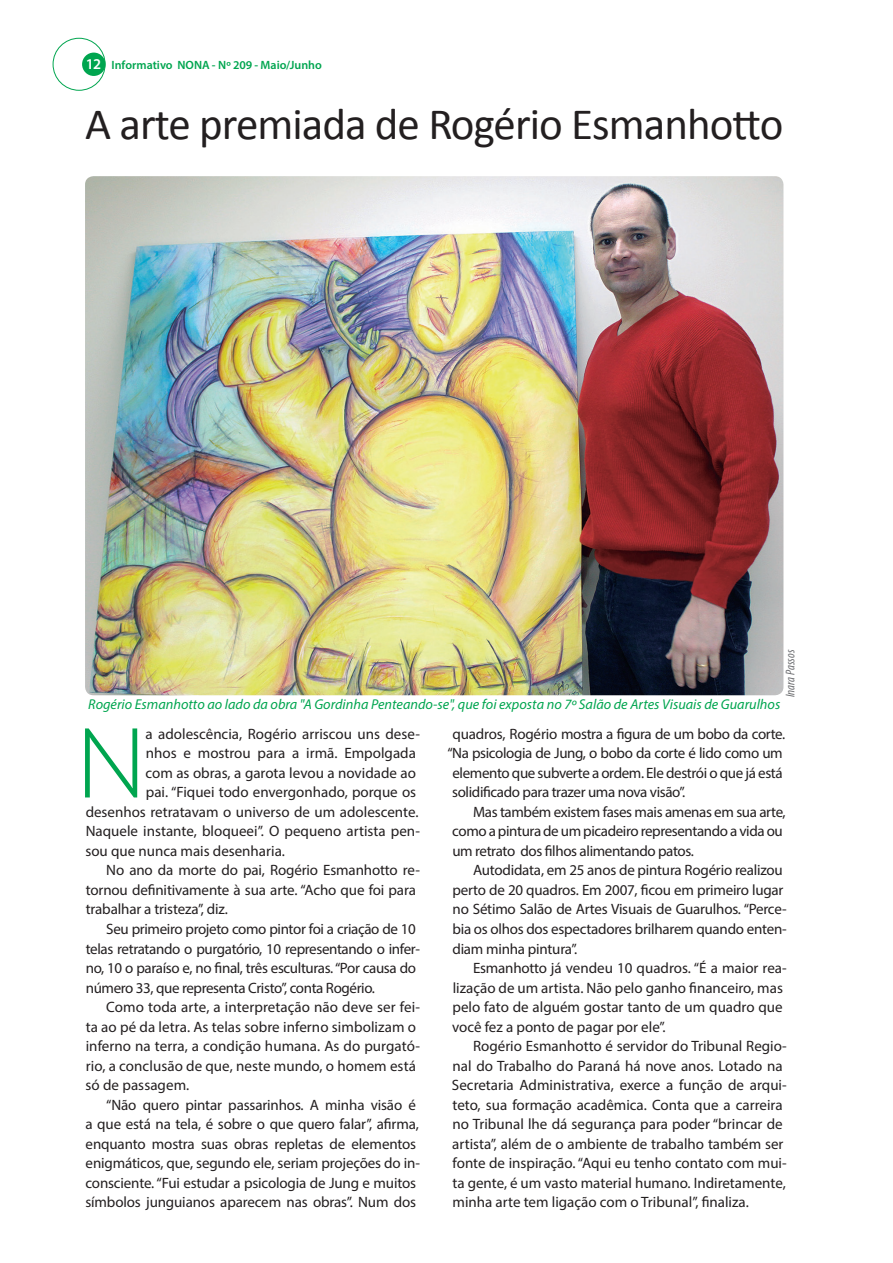
<style>
.page{position:relative;width:893px;height:1263px;background:#fff}
.page>*{position:absolute;margin:0;border:0;box-sizing:border-box;transform-origin:0 0}
.texto_internas{font:300 98.55px "Segoe UI";color:#00a54f}
.titulo_noticias{font:45px "Calibri";letter-spacing:-.02em;color:#231f20}
.texto_internas-2{font:15px/19.5px "Myriad Pro";letter-spacing:-.01em;color:#231f20}
.legenda_fotos{font:italic 14.25px "Myriad Pro";color:#00a54f}
.t1{font:italic condensed 12.75px "Myriad Pro";letter-spacing:.005em;color:#6c6d70}
.t2{font:600 12px "Myriad Pro";color:#00a54f}
.s1{font-size:15px;color:#fff}
</style>
<div class="page">
<div style="left:82px;top:53px;width:23px;height:23px;background:#00a54f;border-radius:50%"></div>
<div style="left:53px;top:38px;width:52px;height:53px;border:1px solid #00a54f;border-radius:50%"></div>
<img style="left:85px;top:176px;width:698px;height:519px">
<p class="t2" style="left:86px;top:57px;width:237px"><span class="s1">12</span> Informativo NONA - Nº 209 - Maio/Junho</p>
<p class="titulo_noticias" style="left:85px;top:96px;width:700px">A arte premiada de Rogério Esmanhotto</p>
<p class="t1" style="left:782px;top:697px;width:49px;rotate:-90deg">Inara Passos</p>
<p class="legenda_fotos" style="left:88px;top:696px;width:694px">Rogério Esmanhotto ao lado da obra "A Gordinha Penteando-se", que foi exposta no 7º Salão de Artes Visuais de Guarulhos</p>
<p class="texto_internas" style="left:76px;top:694px;width:71px">N</p>
<p class="texto_internas-2" style="left:146px;top:724px;width:276px">a adolescência, Rogério arriscou uns dese-</p>
<p class="texto_internas-2" style="left:146px;top:743px;width:272px">nhos e mostrou para a irmã. Empolgada</p>
<p class="texto_internas-2" style="left:145px;top:763px;width:272px">com as obras, a garota levou a novidade ao</p>
<p class="texto_internas-2" style="left:146px;top:782px;width:272px">pai. “Fiquei todo envergonhado, porque os</p>
<p class="texto_internas-2" style="left:86px;top:802px;width:334px">desenhos retratavam o universo de um adolescente.</p>
<p class="texto_internas-2" style="left:86px;top:821px;width:336px">Naquele instante, bloqueei”. O pequeno artista pen-</p>
<p class="texto_internas-2" style="left:85px;top:841px;width:201px">sou que nunca mais desenharia.</p>
<p class="texto_internas-2" style="left:86px;top:860px;width:336px;text-indent:21px">No ano da morte do pai, Rogério Esmanhotto re&shy;tornou definitivamente à sua arte. “Acho que foi para trabalhar a tristeza”, diz.</p>
<p class="texto_internas-2" style="left:86px;top:919px;width:336px;text-indent:21px">Seu primeiro projeto como pintor foi a criação de 10 telas retratando o purgatório, 10 representando o infer&shy;no, 10 o paraíso e, no final, três esculturas. “Por causa do número 33, que representa Cristo”, conta Rogério.</p>
<p class="texto_internas-2" style="left:85px;top:997px;width:336px;text-indent:21px">Como toda arte, a interpretação não deve ser fei&shy;ta ao pé da letra. As telas sobre inferno simbolizam o inferno na terra, a condição humana. As do purgató&shy;rio, a conclusão de que, neste mundo, o homem está só de passagem.</p>
<p class="texto_internas-2" style="left:85px;top:1094px;width:336px;text-indent:21px">“Não quero pintar passarinhos. A minha visão é a que está na tela, é sobre o que quero falar”, afirma, enquanto mostra suas obras repletas de elementos enigmáticos, que, segundo ele, seriam projeções do in&shy;consciente. “Fui estudar a psicologia de Jung e muitos símbolos junguianos aparecem nas obras”. Num dos</p>
<p class="texto_internas-2" style="left:452px;top:724px;width:334px">quadros, Rogério mostra a figura de um bobo da corte.</p>
<p class="texto_internas-2" style="left:447px;top:743px;width:337px">“Na psicologia de Jung, o bobo da corte é lido como um</p>
<p class="texto_internas-2" style="left:452px;top:763px;width:332px">elemento que subverte a ordem. Ele destrói o que já está</p>
<p class="texto_internas-2" style="left:452px;top:782px;width:235px">solidificado para trazer uma nova visão”.</p>
<p class="texto_internas-2" style="left:452px;top:802px;width:335px;text-indent:21px">Mas também existem fases mais amenas em sua arte, como a pintura de um picadeiro representando a vida ou um retrato dos filhos alimentando patos.</p>
<p class="texto_internas-2" style="left:452px;top:860px;width:336px;text-indent:21px">Autodidata, em 25 anos de pintura Rogério realizou perto de 20 quadros. Em 2007, ficou em primeiro lugar no Sétimo Salão de Artes Visuais de Guarulhos. “Perce&shy;bia os olhos dos espectadores brilharem quando enten&shy;diam minha pintura”.</p>
<p class="texto_internas-2" style="left:452px;top:958px;width:336px;text-indent:21px">Esmanhotto já vendeu 10 quadros. “É a maior rea&shy;lização de um artista. Não pelo ganho financeiro, mas pelo fato de alguém gostar tanto de um quadro que você fez a ponto de pagar por ele”.</p>
<p class="texto_internas-2" style="left:452px;top:1036px;width:336px;text-indent:21px">Rogério Esmanhotto é servidor do Tribunal Regio&shy;nal do Trabalho do Paraná há nove anos. Lotado na Secretaria Administrativa, exerce a função de arqui&shy;teto, sua formação acadêmica. Conta que a carreira no Tribunal lhe dá segurança para poder “brincar de artista”, além de o ambiente de trabalho também ser fonte de inspiração. “Aqui eu tenho contato com mui&shy;ta gente, é um vasto material humano. Indiretamente, minha arte tem ligação com o Tribunal”, finaliza.</p>
</div>
